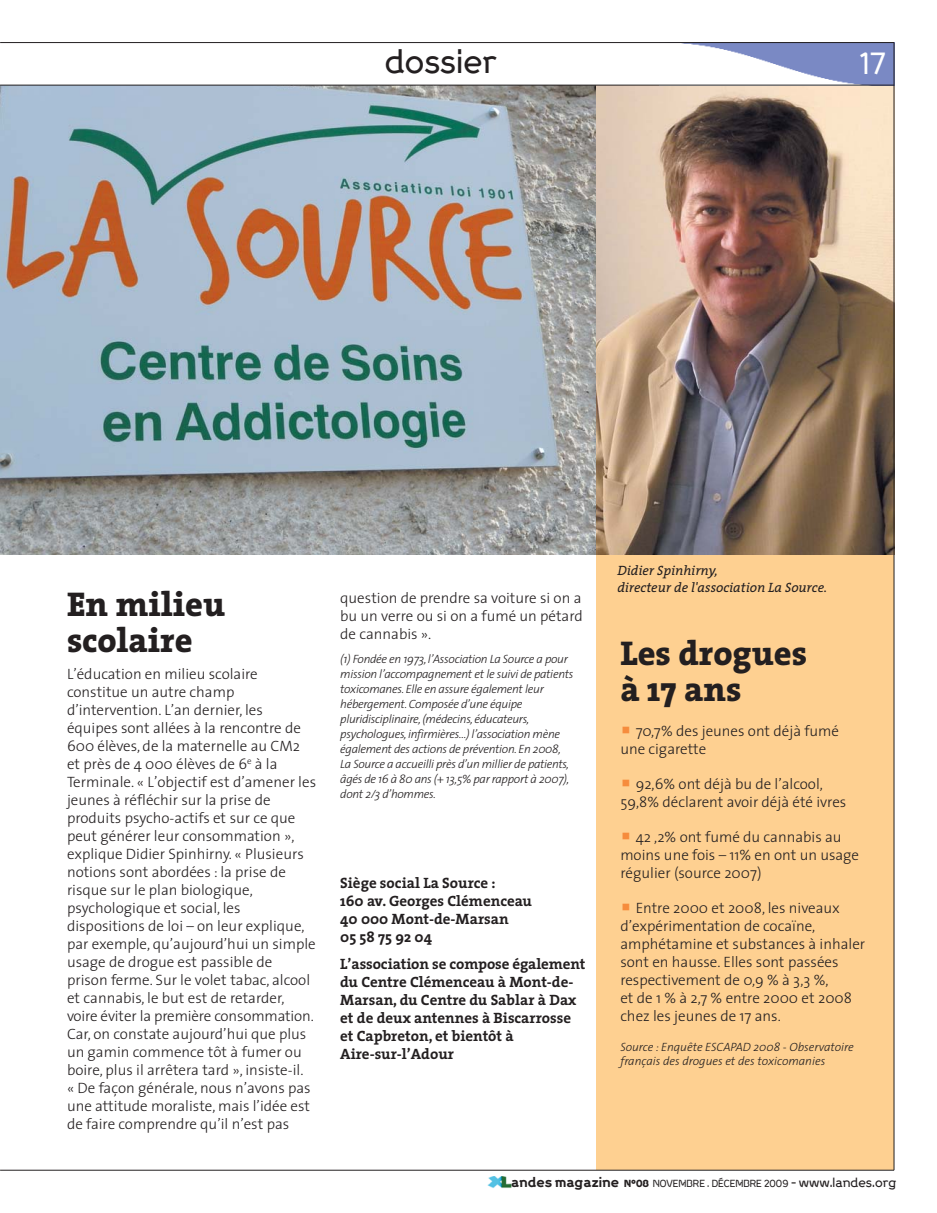
<style>
.page{position:relative;width:937px;height:1213px;background:#fff}
.page>*{position:absolute;margin:0;border:0;box-sizing:border-box;transform-origin:0 0}
.t1{font:800 34.5px/36px "The Serif";color:#231f20}
.t2{font:500 30px "Progress";color:#231f20}
.t3{font:500 27px "Progress";color:#fff}
.t4{font:300 15px/18px "The Sans";color:#231f20}
.t5{font:700 15px/18px "The Serif";color:#231f20}
.t6{font:italic 13.5px/16.2px "The Serif";color:#231f20}
.t7{font:italic 300 12px/15px "The Sans";letter-spacing:-.025em;color:#231f20}
.t8{font:italic 300 12px/13.5px "The Sans";color:#231f20}
.t9{font:500 9px "Progress";color:#231f20}
.s1{font-family:"Lucida Grande";font-weight:400;font-size:19.5px;color:#f68c3d}
.s2{font-weight:700;font-size:12.75px}
.s3{font-weight:900}
.s4{font-size:11.85px}
</style>
<div class="page">
<div style="left:595px;top:540px;width:298px;height:629px;background:#fed091"></div>
<img style="left:0;top:86px;width:595px;height:468px">
<img style="left:595px;top:86px;width:298px;height:468px">
<img style="left:659px;top:43px;width:234px;height:42px">
<hr style="left:0;top:1169px;width:893px;height:1px;background:#231f20">
<hr style="left:893px;top:43px;width:1px;height:1126px;background:#231f20">
<img style="left:487px;top:1176px;width:25px;height:12px">
<hr style="left:0;top:85px;width:893px;height:1px;background:#231f20">
<hr style="left:0;top:42px;width:893px;height:1px;background:#231f20">
<h2 class="t2" style="left:384px;top:49px;width:114px">dossier</h2>
<h3 class="t3" style="left:859px;top:53px;width:28px">17</h3>
<h1 class="t1" style="left:67px;top:589px;width:160px">En milieu scolaire</h1>
<p class="t4" style="left:67px;top:666px;width:250px">L’éducation en milieu scolaire constitue un autre champ d’intervention. L’an dernier, les équipes sont allées à la rencontre de 600 élèves, de la maternelle au CM2 et près de 4 000 élèves de 6<sup>e</sup> à la Terminale. « L’objectif est d’amener les jeunes à réfléchir sur la prise de produits psycho-actifs et sur ce que peut générer leur consommation », explique Didier Spinhirny. « Plusieurs notions sont abordées : la prise de risque sur le plan biologique, psychologique et social, les dispositions de loi – on leur explique, par exemple, qu’aujourd’hui un simple usage de drogue est passible de prison ferme. Sur le volet tabac, alcool et cannabis, le but est de retarder, voire éviter la première consommation.<br>Car, on constate aujourd’hui que plus un gamin commence tôt à fumer ou boire, plus il arrêtera tard », insiste-il.<br>« De façon générale, nous n’avons pas une attitude moraliste, mais l’idée est de faire comprendre qu’il n’est pas</p>
<p class="t4" style="left:340px;top:590px;width:244px;text-align:justify">question de prendre sa voiture si on a bu un verre ou si on a fumé un pétard de cannabis ».</p>
<p class="t7" style="left:340px;top:652px;width:234px">(1) Fondée en 1973, l’Association La Source a pour mission l’accompagnement et le suivi de patients toxicomanes. Elle en assure également leur hébergement. Composée d’une équipe pluridisciplinaire, (médecins, éducateurs, psychologues, infirmières…) l’association mène également des actions de prévention. En 2008, La Source a accueilli près d’un millier de patients, âgés de 16 à 80 ans (+ 13,5% par rapport à 2007), dont 2/3 d’hommes.</p>
<p class="t5" style="left:340px;top:875px;width:193px">Siège social La Source :<br>160 av. Georges Clémenceau<br>40 000 Mont-de-Marsan<br>05 58 75 92 04</p>
<p class="t5" style="left:340px;top:955px;width:246px">L’association se compose également du Centre Clémenceau à Mont-de-<br>Marsan, du Centre du Sablar à Dax et de deux antennes à Biscarrosse et Capbreton, et bientôt à<br>Aire-sur-l’Adour</p>
<p class="t6" style="left:617px;top:564px;width:211px">Didier Spinhirny,<br>directeur de l'association La Source.</p>
<h1 class="t1" style="left:620px;top:638px;width:188px">Les drogues à 17 ans</h1>
<p class="t4" style="left:620px;top:723px;width:220px"><span class="s1">■</span> 70,7% des jeunes ont déjà fumé une cigarette</p>
<p class="t4" style="left:620px;top:776px;width:227px"><span class="s1">■</span> 92,6% ont déjà bu de l’alcool,<br>59,8% déclarent avoir déjà été ivres</p>
<p class="t4" style="left:620px;top:829px;width:240px"><span class="s1">■</span> 42 ,2% ont fumé du cannabis au moins une fois – 11% en ont un usage régulier (source 2007)</p>
<p class="t4" style="left:620px;top:900px;width:246px"><span class="s1">■</span> Entre 2000 et 2008, les niveaux d’expérimentation de cocaïne, amphétamine et substances à inhaler sont en hausse. Elles sont passées respectivement de 0,9 % à 3,3 %,<br>et de 1 % à 2,7 % entre 2000 et 2008 chez les jeunes de 17 ans.</p>
<p class="t8" style="left:620px;top:1041px;width:235px">Source : Enquête ESCAPAD 2008 - Observatoire français des drogues et des toxicomanies</p>
<p class="t9" style="left:511px;top:1179px;width:386px"><span class="s2">andes magazine</span> <span class="s3">N°08</span> NOVEMBRE . DÉCEMBRE 2009 <span class="s4">- www.landes.org</span></p>
</div>
